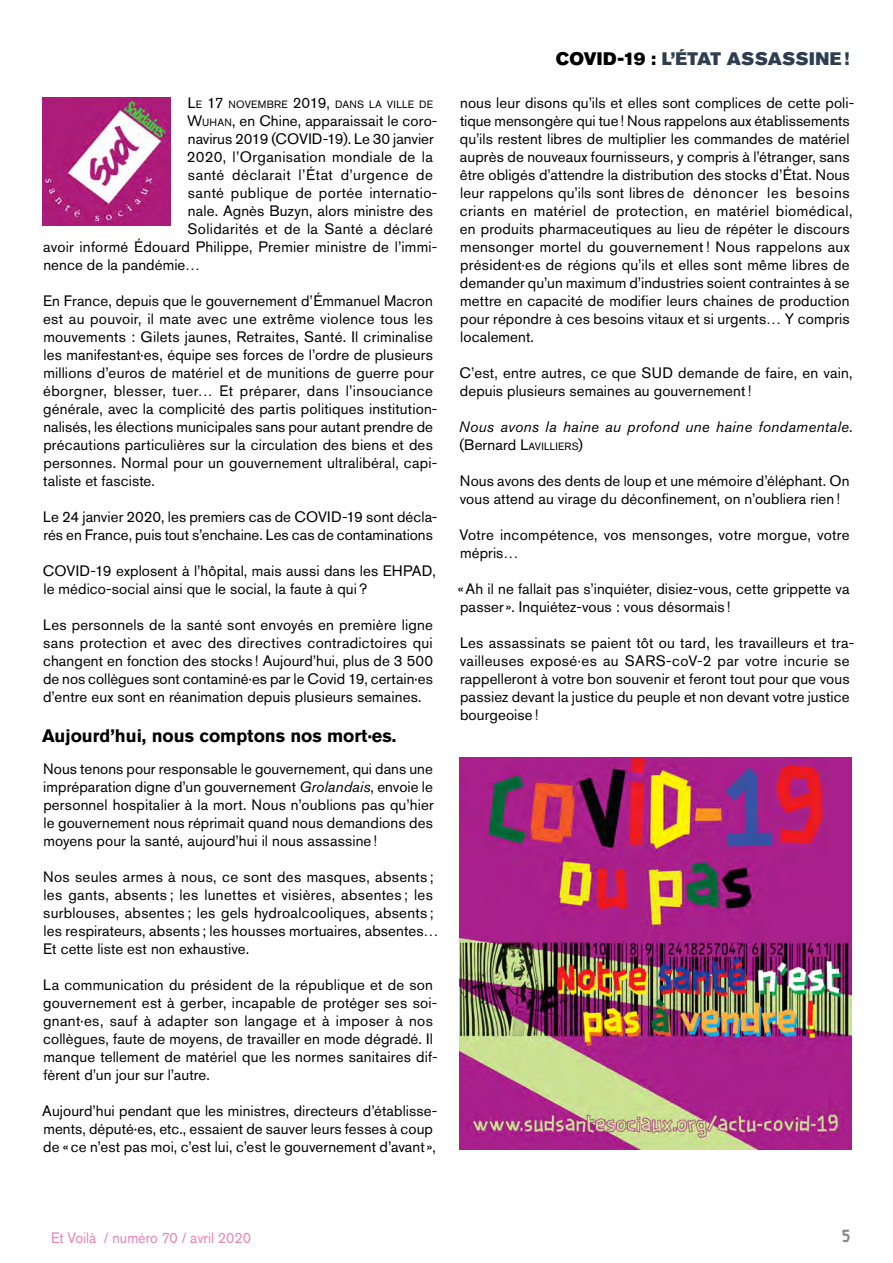
<style>
.page{position:relative;width:893px;height:1263px;background:#fff}
.page>*{position:absolute;margin:0;border:0;box-sizing:border-box;transform-origin:0 0}
.t1{font:700 18px "Akzidenz Grotesk Std";color:#000}
.t2{font:18px "Akzidenz Grotesk Std Super";letter-spacing:.015em;color:#2c3e50}
.t3{font:15px/18px "Akzidenz Grotesk Std";letter-spacing:.01em;color:#000}
.t4{font:italic 15px/18px "Akzidenz Grotesk Std";letter-spacing:.02em;color:#000}
.t5{font:15px "Akzidenz Grotesk Std";letter-spacing:.035em;color:#000}
.t6{font:15px "Akzidenz Grotesk Std";color:#e883b6;scale:.95 1}
.t7{font:15px "Scotchlidaires";color:#878787}
.t8{font:10.5px "Akzidenz Grotesk Std";letter-spacing:.025em;color:#000}
.s1{font-size:15px}
.s2{font-style:inherit}
.s3{font-size:10.5px}
.s4{font-style:italic}
.s5{color:#000}
.s6{font-style:normal}
.s7{font-style:normal;font-size:10.5px}
</style>
<div class="page">
<img style="left:459px;top:757px;width:392px;height:392px">
<img style="left:43px;top:98px;width:127px;height:127px">
<p class="t8" style="left:188px;top:98px;width:247px"><span class="s1">L</span>E <span class="s1">17</span> NOVEMBRE <span class="s1">2019,</span> DANS LA VILLE DE</p>
<p class="t3" style="left:187px;top:112px;width:252px"><span class="s2">W</span><span class="s3">UHAN</span>, en Chine, apparaissait le coro-</p>
<p class="t3" style="left:188px;top:130px;width:247px">navirus 2019 (COVID-19). Le 30 janvier</p>
<p class="t3" style="left:187px;top:148px;width:247px">2020, l’Organisation mondiale de la</p>
<p class="t5" style="left:188px;top:166px;width:247px">santé déclarait l’État d’urgence de</p>
<p class="t3" style="left:188px;top:184px;width:251px">santé publique de portée internatio-</p>
<p class="t3" style="left:188px;top:202px;width:246px">nale. Agnès Buzyn, alors ministre des</p>
<p class="t3" style="left:188px;top:220px;width:247px">Solidarités et de la Santé a déclaré</p>
<p class="t3" style="left:43px;top:238px;width:396px">avoir informé Édouard Philippe, Premier ministre de l’immi-</p>
<p class="t3" style="left:43px;top:256px;width:158px">nence de la pandémie…</p>
<p class="t3" style="left:43px;top:292px;width:396px">En France, depuis que le gouvernement d’Émmanuel Macron est au pouvoir, il mate avec une extrême violence tous les mouvements : Gilets jaunes, Retraites, Santé. Il criminalise les manifestant·es, équipe ses forces de l’ordre de plusieurs millions d’euros de matériel et de munitions de guerre pour éborgner, blesser, tuer… Et préparer, dans l’insouciance générale, avec la complicité des partis politiques institution&shy;nalisés, les élections municipales sans pour autant prendre de précautions particulières sur la circulation des biens et des personnes. Normal pour un gouvernement ultralibéral, capi&shy;taliste et fasciste.</p>
<p class="t3" style="left:43px;top:508px;width:396px">Le 24 janvier 2020, les premiers cas de COVID-19 sont décla&shy;rés en France, puis tout s’enchaine. Les cas de contaminations</p>
<p class="t3" style="left:43px;top:562px;width:395px">COVID-19 explosent à l’hôpital, mais aussi dans les EHPAD, le médico-social ainsi que le social, la faute à qui?</p>
<p class="t3" style="left:43px;top:616px;width:392px;text-align:justify">Les personnels de la santé sont envoyés en première ligne sans protection et avec des directives contradictoires qui changent en fonction des stocks ! Aujourd’hui, plus de 3 500 de nos collègues sont contaminé·es par le Covid 19, certain·es d’entre eux sont en réanimation depuis plusieurs semaines.</p>
<p class="t1" style="left:42px;top:725px;width:356px">Aujourd’hui, nous comptons nos mort·es.</p>
<p class="t3" style="left:43px;top:760px;width:392px;text-align:justify">Nous tenons pour responsable le gouvernement, qui dans une impréparation digne d’un gouvernement <span class="s4">Grolandais</span>, envoie le personnel hospitalier à la mort. Nous n’oublions pas qu’hier le gouvernement nous réprimait quand nous demandions des moyens pour la santé, aujourd’hui il nous assassine!</p>
<p class="t3" style="left:43px;top:868px;width:397px">Nos seules armes à nous, ce sont des masques, absents ; les gants, absents ; les lunettes et visières, absentes ; les surblouses, absentes ; les gels hydroalcooliques, absents ; les respirateurs, absents ; les housses mortuaires, absentes… Et cette liste est non exhaustive.</p>
<p class="t3" style="left:43px;top:976px;width:396px">La communication du président de la république et de son gouvernement est à gerber, incapable de protéger ses soi&shy;gnant·es, sauf à adapter son langage et à imposer à nos collègues, faute de moyens, de travailler en mode dégradé. Il manque tellement de matériel que les normes sanitaires dif&shy;fèrent d’un jour sur l’autre.</p>
<p class="t3" style="left:42px;top:1102px;width:397px">Aujourd’hui pendant que les ministres, directeurs d’établisse&shy;ments, député·es, etc., essaient de sauver leurs fesses à coup de «ce n’est pas moi, c’est lui, c’est le gouvernement d’avant»,</p>
<p class="t2" style="left:556px;top:48px;width:295px"><span class="s5">COVID-19 :</span> L’ÉTAT ASSASSINE!</p>
<p class="t3" style="left:460px;top:94px;width:396px">nous leur disons qu’ils et elles sont complices de cette poli&shy;tique mensongère qui tue! Nous rappelons aux établissements qu’ils restent libres de multiplier les commandes de matériel auprès de nouveaux fournisseurs, y compris à l’étranger, sans être obligés d’attendre la distribution des stocks d’État. Nous leur rappelons qu’ils sont libres de dénoncer les besoins criants en matériel de protection, en matériel biomédical, en produits pharmaceutiques au lieu de répéter le discours mensonger mortel du gouvernement ! Nous rappelons aux président·es de régions qu’ils et elles sont même libres de demander qu’un maximum d’industries soient contraintes à se mettre en capacité de modifier leurs chaines de production pour répondre à ces besoins vitaux et si urgents… Y compris localement.</p>
<p class="t3" style="left:459px;top:364px;width:395px">C’est, entre autres, ce que SUD demande de faire, en vain, depuis plusieurs semaines au gouvernement!</p>
<p class="t4" style="left:459px;top:418px;width:395px">Nous avons la haine au profond une haine fondamentale. <span class="s6">(Bernard L</span><span class="s7">AVILLIERS</span><span class="s6">)</span></p>
<p class="t3" style="left:460px;top:472px;width:391px">Nous avons des dents de loup et une mémoire d’éléphant. On vous attend au virage du déconfinement, on n’oubliera rien!</p>
<p class="t3" style="left:459px;top:526px;width:392px">Votre incompétence, vos mensonges, votre morgue, votre mépris…</p>
<p class="t3" style="left:458px;top:580px;width:393px">«Ah il ne fallait pas s’inquiéter, disiez-vous, cette grippette va passer». Inquiétez-vous : vous désormais !</p>
<p class="t3" style="left:460px;top:634px;width:396px">Les assassinats se paient tôt ou tard, les travailleurs et tra&shy;vailleuses exposé·es au SARS-coV-2 par votre incurie se rappelleront à votre bon souvenir et feront tout pour que vous passiez devant la justice du peuple et non devant votre justice bourgeoise!</p>
<p class="t6" style="left:51px;top:1228px;width:212px">Et Voilà / numéro 70 / avril 2020</p>
<p class="t7" style="left:842px;top:1226px;width:10px">5</p>
</div>
